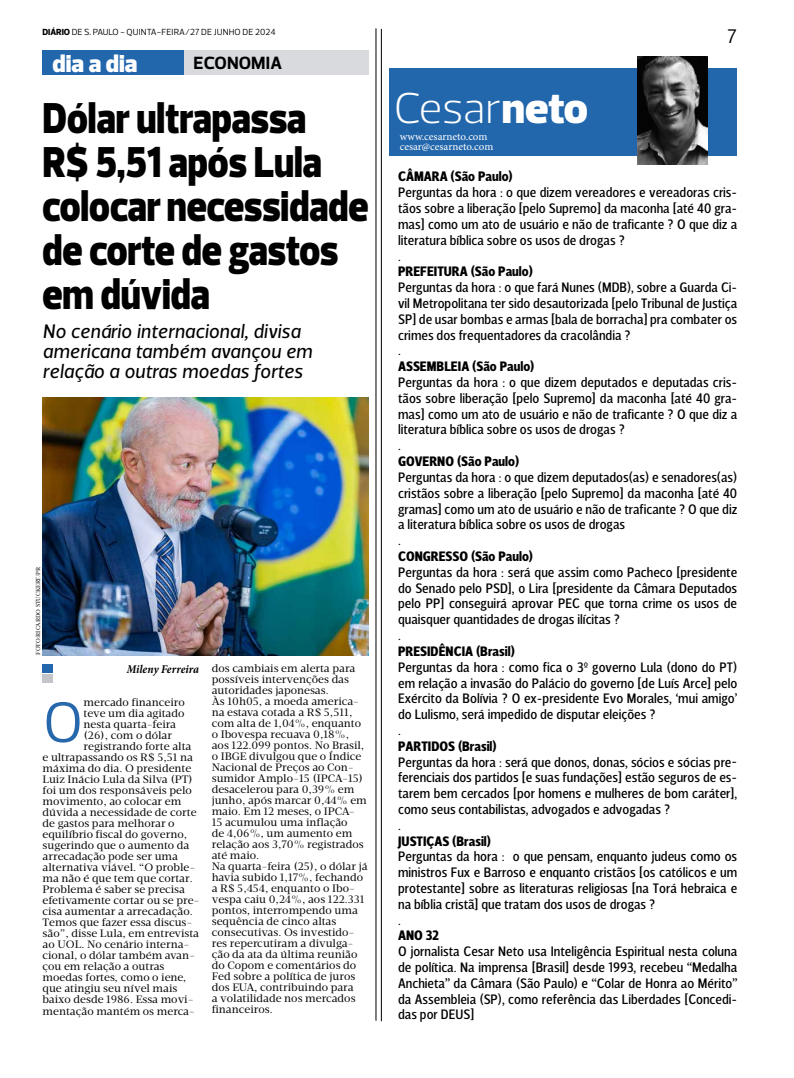
<style>
.page{position:relative;width:794px;height:1078px;background:#fff}
.page>*{position:absolute;margin:0;border:0;box-sizing:border-box;transform-origin:0 0}
.t1{font:58px "Prelo";color:#2768ad}
.t2{font:900 44px/44px "Prelo";color:#000;scale:.86 1}
.t3{font:300 44px "Prelo";color:#fff}
.t4{font:900 25px "Prelo";color:#fff}
.t5{font:italic 20px/20px "Velino Sans";color:#000}
.t6{font:20px "Prelo";color:#000}
.t7{font:700 18px "Prelo";color:#000}
.t8{font:14px/15.8px "Velino Sans Condensed";color:#000;scale:1.14 1}
.t9{font:700 14px "Velino Sans Condensed";color:#000;scale:1.14 1}
.t10{font:italic 700 condensed 12px "Minion Pro";color:#000}
.t11{font:11px/11px "Velino Text";color:#000}
.t12{font:11px/10px "Minion Pro";color:#fff}
.t13{font:9px "Prelo";color:#000}
.t14{font:6px "Velino Text";color:#000}
.s1{font-weight:800}
.s2{font-weight:900}
</style>
<div class="page">
<hr style="left:381px;top:29px;width:1px;height:991px;background:#000">
<hr style="left:376px;top:28px;width:1px;height:992px;background:#000">
<div style="left:389px;top:68px;width:348px;height:87px;background:#2266ac"></div>
<img style="left:637px;top:56px;width:70px;height:108px">
<div style="left:43px;top:51px;width:141px;height:24px;background:#2266ac"></div>
<div style="left:185px;top:51px;width:184px;height:24px;background:#d8dade"></div>
<div style="left:43px;top:674px;width:10px;height:8px;background:#c3c5ca"></div>
<div style="left:43px;top:664px;width:10px;height:8px;background:#2567ad"></div>
<img style="left:43px;top:397px;width:326px;height:258px">
<p class="t13" style="left:43px;top:27px;width:235px"><span class="s1">DIÁRIO</span> DE S. PAULO - QUINTA-FEIRA/27 DE JUNHO DE 2024</p>
<h3 class="t6" style="left:727px;top:24px;width:11px">7</h3>
<h3 class="t4" style="left:53px;top:48px;width:86px">dia a dia</h3>
<p class="t7" style="left:194px;top:52px;width:90px">ECONOMIA</p>
<h2 class="t2" style="left:43px;top:96px;width:381px">Dólar ultrapassa<br>R$ 5,51 após Lula colocar necessidade de corte de gastos em dúvida</h2>
<h3 class="t5" style="left:43px;top:322px;width:272px">No cenário internacional, divisa americana também avançou em relação a outras moedas fortes</h3>
<p class="t14" style="left:35px;top:654px;width:89px;rotate:-90deg">FOTO:RICARDO STUCKERT/PR</p>
<p class="t10" style="left:127px;top:660px;width:74px">Mileny Ferreira</p>
<h1 class="t1" style="left:43px;top:686px;width:42px">O</h1>
<p class="t11" style="left:84px;top:697px;width:103px">mercado financeiro</p>
<p class="t11" style="left:84px;top:708px;width:102px">teve um dia agitado</p>
<p class="t11" style="left:84px;top:719px;width:94px">nesta quarta-feira</p>
<p class="t11" style="left:84px;top:730px;width:90px">(26), com o dólar</p>
<p class="t11" style="left:84px;top:741px;width:109px">registrando forte alta</p>
<p class="t11" style="left:43px;top:752px;width:152px">e ultrapassando os R$ 5,51 na</p>
<p class="t11" style="left:43px;top:763px;width:150px">máxima do dia. O presidente</p>
<p class="t11" style="left:43px;top:774px;width:152px">Luiz Inácio Lula da Silva (PT)</p>
<p class="t11" style="left:43px;top:785px;width:151px">foi um dos responsáveis pelo</p>
<p class="t11" style="left:43px;top:796px;width:140px">movimento, ao colocar em</p>
<p class="t11" style="left:43px;top:807px;width:156px">dúvida a necessidade de corte</p>
<p class="t11" style="left:43px;top:818px;width:134px">de gastos para melhorar o</p>
<p class="t11" style="left:43px;top:829px;width:146px">equilíbrio fiscal do governo,</p>
<p class="t11" style="left:43px;top:840px;width:148px">sugerindo que o aumento da</p>
<p class="t11" style="left:43px;top:851px;width:137px">arrecadação pode ser uma</p>
<p class="t11" style="left:43px;top:862px;width:154px">alternativa viável. “O proble-</p>
<p class="t11" style="left:43px;top:873px;width:152px">ma não é que tem que cortar.</p>
<p class="t11" style="left:43px;top:884px;width:144px">Problema é saber se precisa</p>
<p class="t11" style="left:43px;top:895px;width:159px">efetivamente cortar ou se pre-</p>
<p class="t11" style="left:43px;top:906px;width:152px">cisa aumentar a arrecadação.</p>
<p class="t11" style="left:43px;top:917px;width:151px">Temos que fazer essa discus-</p>
<p class="t11" style="left:43px;top:928px;width:158px">são”, disse Lula, em entrevista</p>
<p class="t11" style="left:43px;top:939px;width:149px">ao UOL. No cenário interna-</p>
<p class="t11" style="left:43px;top:950px;width:154px">cional, o dólar também avan-</p>
<p class="t11" style="left:43px;top:961px;width:123px">çou em relação a outras</p>
<p class="t11" style="left:43px;top:972px;width:145px">moedas fortes, como o iene,</p>
<p class="t11" style="left:43px;top:983px;width:136px">que atingiu seu nível mais</p>
<p class="t11" style="left:43px;top:994px;width:153px">baixo desde 1986. Essa movi-</p>
<p class="t11" style="left:43px;top:1005px;width:154px">mentação mantém os merca-</p>
<p class="t11" style="left:212px;top:662px;width:157px">dos cambiais em alerta para possíveis intervenções das autoridades japonesas.<br>Às 10h05, a moeda america&shy;na estava cotada a R$ 5,511, com alta de 1,04%, enquanto o Ibovespa recuava 0,18%, aos 122.099 pontos. No Brasil, o IBGE divulgou que o Índice<br>Nacional de Preços ao Con&shy;sumidor Amplo-15 (IPCA-15) desacelerou para 0,39% em junho, após marcar 0,44% em maio. Em 12 meses, o IPCA-<br>15 acumulou uma inflação<br>de 4,06%, um aumento em relação aos 3,70% registrados até maio.<br>Na quarta-feira (25), o dólar já havia subido 1,17%, fechando a R$ 5,454, enquanto o Ibo&shy;vespa caiu 0,24%, aos 122.331 pontos, interrompendo uma sequência de cinco altas consecutivas. Os investido&shy;res repercutiram a divulga&shy;ção da ata da última reunião do Copom e comentários do<br>Fed sobre a política de juros dos EUA, contribuindo para<br>a volatilidade nos mercados financeiros.</p>
<h2 class="t3" style="left:394px;top:81px;width:196px">Cesar<span class="s2">neto</span></h2>
<p class="t12" style="left:400px;top:131px;width:95px">www.cesarneto.com cesar@cesarneto.com</p>
<p class="t9" style="left:398px;top:168px;width:102px">CÂMARA (São Paulo)</p>
<p class="t8" style="left:398px;top:185px;width:299px">Perguntas da hora : o que dizem vereadores e vereadoras cris&shy;tãos sobre a liberação [pelo Supremo] da maconha [até 40 gra&shy;mas] como um ato de usuário e não de traficante ? O que diz a literatura bíblica sobre os usos de drogas ?<br>.</p>
<p class="t9" style="left:398px;top:263px;width:120px">PREFEITURA (São Paulo)</p>
<p class="t8" style="left:398px;top:279px;width:299px">Perguntas da hora : o que fará Nunes (MDB), sobre a Guarda Ci&shy;vil Metropolitana ter sido desautorizada [pelo Tribunal de Justiça SP] de usar bombas e armas [bala de borracha] pra combater os crimes dos frequentadores da cracolândia ?<br>.</p>
<p class="t9" style="left:398px;top:358px;width:121px">ASSEMBLEIA (São Paulo)</p>
<p class="t8" style="left:398px;top:374px;width:299px">Perguntas da hora : o que dizem deputados e deputadas cris&shy;tãos sobre liberação [pelo Supremo] da maconha [até 40 gra&shy;mas] como um ato de usuário e não de traficante ? O que diz a literatura bíblica sobre os usos de drogas ?<br>.</p>
<p class="t9" style="left:398px;top:452px;width:108px">GOVERNO (São Paulo)</p>
<p class="t8" style="left:398px;top:469px;width:299px">Perguntas da hora : o que dizem deputados(as) e senadores(as) cristãos sobre a liberação [pelo Supremo] da maconha [até 40 gramas] como um ato de usuário e não de traficante ? O que diz a literatura bíblica sobre os usos de drogas<br>.</p>
<p class="t9" style="left:398px;top:547px;width:120px">CONGRESSO (São Paulo)</p>
<p class="t8" style="left:398px;top:564px;width:299px">Perguntas da hora : será que assim como Pacheco [presidente do Senado pelo PSD], o Lira [presidente da Câmara Deputados pelo PP] conseguirá aprovar PEC que torna crime os usos de quaisquer quantidades de drogas ilícitas ?<br>.</p>
<p class="t9" style="left:398px;top:642px;width:104px">PRESIDÊNCIA (Brasil)</p>
<p class="t8" style="left:398px;top:659px;width:299px">Perguntas da hora : como fica o 3º governo Lula (dono do PT) em relação a invasão do Palácio do governo [de Luís Arce] pelo Exército da Bolívia ? O ex-presidente Evo Morales, ‘mui amigo’ do Lulismo, será impedido de disputar eleições ?<br>.</p>
<p class="t9" style="left:398px;top:737px;width:88px">PARTIDOS (Brasil)</p>
<p class="t8" style="left:398px;top:754px;width:299px">Perguntas da hora : será que donos, donas, sócios e sócias pre&shy;ferenciais dos partidos [e suas fundações] estão seguros de es&shy;tarem bem cercados [por homens e mulheres de bom caráter], como seus contabilistas, advogados e advogadas ?<br>.</p>
<p class="t9" style="left:398px;top:832px;width:83px">JUSTIÇAS (Brasil)</p>
<p class="t8" style="left:398px;top:848px;width:299px">Perguntas da hora : o que pensam, enquanto judeus como os ministros Fux e Barroso e enquanto cristãos [os católicos e um protestante] sobre as literaturas religiosas [na Torá hebraica e na bíblia cristã] que tratam dos usos de drogas ?<br>.</p>
<p class="t9" style="left:398px;top:926px;width:37px">ANO 32</p>
<p class="t8" style="left:398px;top:943px;width:299px;text-align:justify">O jornalista Cesar Neto usa Inteligência Espiritual nesta coluna de política. Na imprensa [Brasil] desde 1993, recebeu “Medalha Anchieta” da Câmara (São Paulo) e “Colar de Honra ao Mérito” da Assembleia (SP), como referência das Liberdades [Concedi&shy;das por DEUS]</p>
</div>
